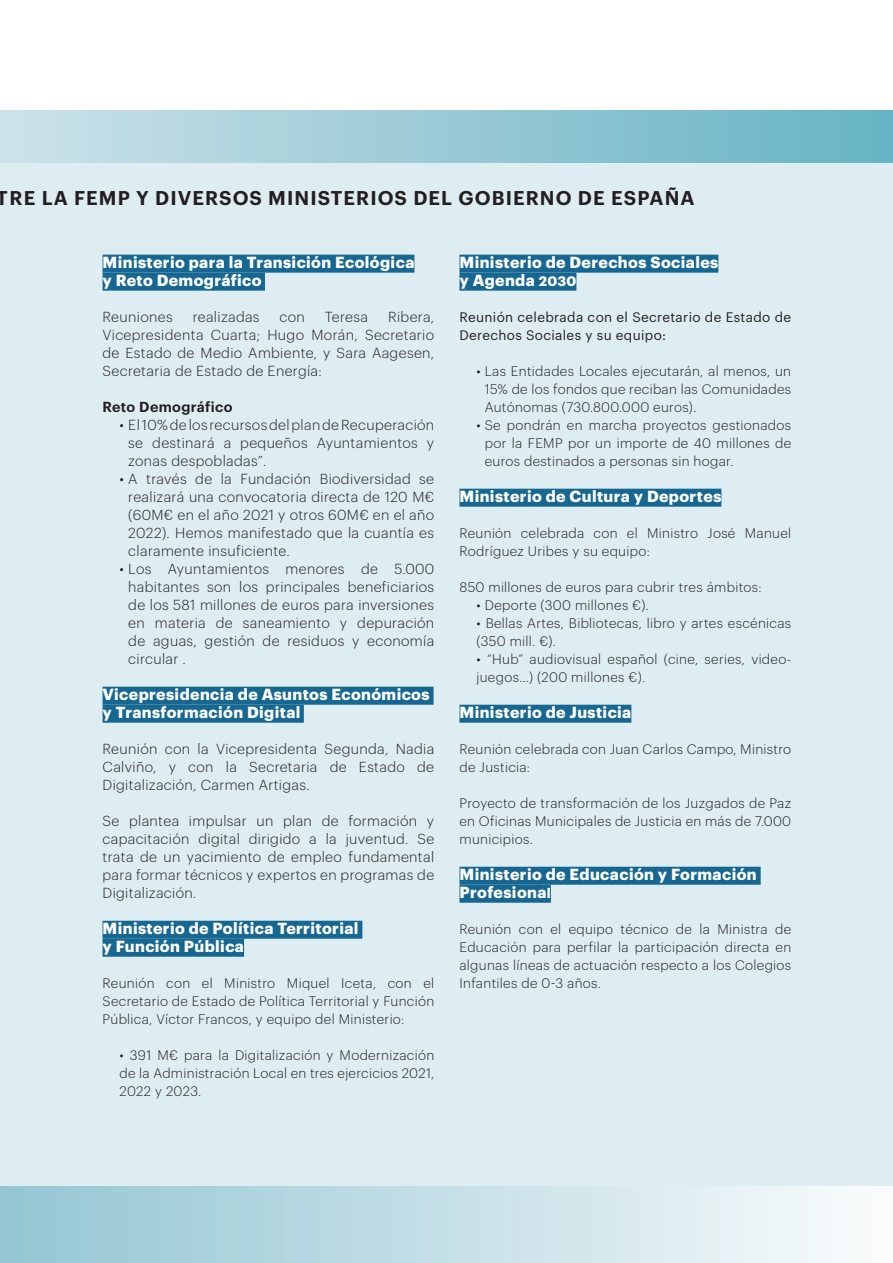
<style>
.page{position:relative;width:893px;height:1263px;background:#fff}
.page>*{position:absolute;margin:0;border:0;box-sizing:border-box;transform-origin:0 0}
.t1{font:600 19.5px "Graphik";letter-spacing:.055em;color:#231f20}
.t2{font:700 15.75px/18px "Graphik";letter-spacing:.025em;color:#fff}
.t3{font:300 14.25px/18px "Graphik";letter-spacing:.025em;color:#231f20;text-align:justify}
.t4{font:600 14.25px "Graphik";letter-spacing:.025em;color:#231f20}
.t5{font:300 13.5px/18px "Graphik";letter-spacing:.025em;color:#231f20;text-align:justify}
.t6{font:13.5px/18px "Graphik";letter-spacing:.025em;color:#231f20}
.s1{font-size:13.5px}
</style>
<div class="page">
<hr style="left:0;top:111px;width:1px;height:1152px;background:#deedf1">
<div style="left:2px;top:111px;width:891px;height:1152px;background:#deedf1"></div>
<div style="left:0;top:1186px;width:893px;height:77px;background:linear-gradient(to right,#93c5d2,#fafbfc)"></div>
<div style="left:0;top:111px;width:893px;height:52px;background:linear-gradient(to right,#cce1e9,#66b3c3)"></div>
<div style="left:103px;top:255px;width:311px;height:18px;background:#166791"></div>
<div style="left:103px;top:273px;width:162px;height:18px;background:#166791"></div>
<div style="left:103px;top:687px;width:331px;height:18px;background:#166791"></div>
<div style="left:103px;top:705px;width:201px;height:18px;background:#166791"></div>
<div style="left:103px;top:921px;width:259px;height:18px;background:#166791"></div>
<div style="left:103px;top:939px;width:141px;height:18px;background:#166791"></div>
<div style="left:459px;top:255px;width:259px;height:18px;background:#166791"></div>
<div style="left:459px;top:273px;width:117px;height:18px;background:#166791"></div>
<div style="left:459px;top:489px;width:262px;height:18px;background:#166791"></div>
<div style="left:459px;top:705px;width:172px;height:18px;background:#166791"></div>
<div style="left:459px;top:867px;width:302px;height:18px;background:#166791"></div>
<div style="left:459px;top:885px;width:92px;height:18px;background:#166791"></div>
<h1 class="t1" style="left:-3px;top:183px;width:699px">TRE LA FEMP Y DIVERSOS MINISTERIOS DEL GOBIERNO DE ESPAÑA</h1>
<p class="t2" style="left:103px;top:252px;width:313px">Ministerio para la Transición Ecológica y Reto Demográfico</p>
<p class="t3" style="left:103px;top:307px;width:72px">Reuniones</p>
<p class="t3" style="left:193px;top:307px;width:68px">realizadas</p>
<p class="t3" style="left:280px;top:307px;width:27px">con</p>
<p class="t3" style="left:325px;top:307px;width:45px">Teresa</p>
<p class="t3" style="left:103px;top:307px;width:333px;text-indent:286px">Ribera, Vicepresidenta Cuarta; Hugo Morán, Secretario de Estado de Medio Ambiente, y Sara Aagesen, Secretaria de Estado de Energía:</p>
<p class="t4" style="left:103px;top:396px;width:131px">Reto Demográfico</p>
<p class="t3" style="left:128px;top:415px;width:307px;text-indent:-9px">• El 10% de los recursos del plan de Recuperación se destinará a pequeños Ayuntamientos y zonas despobladas”.</p>
<p class="t3" style="left:128px;top:469px;width:307px;text-indent:-9px">• A través de la Fundación Biodiversidad se realizará una convocatoria directa de 120 M€ (60M€ en el año 2021 y otros 60M€ en el año 2022). Hemos manifestado que la cuantía es claramente insuficiente.</p>
<p class="t3" style="left:128px;top:559px;width:307px;text-indent:-9px">• Los Ayuntamientos menores de 5.000 habitantes son los principales beneficiarios de los 581 millones de euros para inversiones en materia de saneamiento y depuración de aguas, gestión de residuos y economía circular .</p>
<p class="t2" style="left:103px;top:684px;width:329px">Vicepresidencia de Asuntos Económicos y Transformación Digital</p>
<p class="t3" style="left:103px;top:739px;width:333px">Reunión con la Vicepresidenta Segunda, Nadia Calviño, y con la Secretaria de Estado de Digitalización, Carmen Artigas.</p>
<p class="t3" style="left:103px;top:811px;width:333px">Se plantea impulsar un plan de formación y capacitación digital dirigido a la juventud. Se trata de un yacimiento de empleo fundamental para formar técnicos y expertos en programas de Digitalización.</p>
<p class="t2" style="left:103px;top:918px;width:257px">Ministerio de Política Territorial y Función Pública</p>
<p class="t5" style="left:103px;top:973px;width:333px">Reunión con el Ministro Miquel Iceta, con el Secretario de Estado de Política Territorial y Función Pública, Víctor Francos, y equipo del Ministerio:</p>
<p class="t5" style="left:120px;top:1045px;width:316px">• 391 M€ para la Digitalización y Modernización de la Administración Local en tres ejercicios 2021, 2022 y 2023.</p>
<p class="t2" style="left:459px;top:252px;width:260px">Ministerio de Derechos Sociales y Agenda <span class="s1">2030</span></p>
<p class="t6" style="left:459px;top:307px;width:333px">Reunión celebrada con el Secretario de Estado de<br>Derechos Sociales y su equipo:</p>
<p class="t5" style="left:485px;top:361px;width:308px;text-indent:-8px">• Las Entidades Locales ejecutarán, al menos, un 15% de los fondos que reciban las Comunidades Autónomas (730.800.000 euros).</p>
<p class="t5" style="left:485px;top:415px;width:308px;text-indent:-8px">• Se pondrán en marcha proyectos gestionados por la FEMP por un importe de 40 millones de euros destinados a personas sin hogar.</p>
<p class="t2" style="left:459px;top:486px;width:263px">Ministerio de Cultura y Deportes</p>
<p class="t5" style="left:459px;top:523px;width:333px">Reunión celebrada con el Ministro José Manuel<br>Rodríguez Uribes y su equipo:</p>
<p class="t5" style="left:459px;top:577px;width:304px">850 millones de euros para cubrir tres ámbitos:</p>
<p class="t5" style="left:476px;top:595px;width:174px">• Deporte (300 millones €).</p>
<p class="t5" style="left:476px;top:613px;width:316px">• Bellas Artes, Bibliotecas, libro y artes escénicas (350 mill. €).</p>
<p class="t5" style="left:476px;top:649px;width:316px">• “Hub” audiovisual español (cine, series, video&shy;juegos…) (200 millones €).</p>
<p class="t2" style="left:459px;top:702px;width:173px">Ministerio de Justicia</p>
<p class="t5" style="left:459px;top:739px;width:333px">Reunión celebrada con Juan Carlos Campo, Ministro de Justicia:</p>
<p class="t5" style="left:459px;top:793px;width:333px">Proyecto de transformación de los Juzgados de Paz en Oficinas Municipales de Justicia en más de 7.000 municipios.</p>
<p class="t2" style="left:459px;top:864px;width:299px">Ministerio de Educación y Formación<br>Profesiona<span class="s1">l</span></p>
<p class="t5" style="left:459px;top:919px;width:333px">Reunión con el equipo técnico de la Ministra de Educación para perfilar la participación directa en algunas líneas de actuación respecto a los Colegios Infantiles de 0-3 años.</p>
</div>
